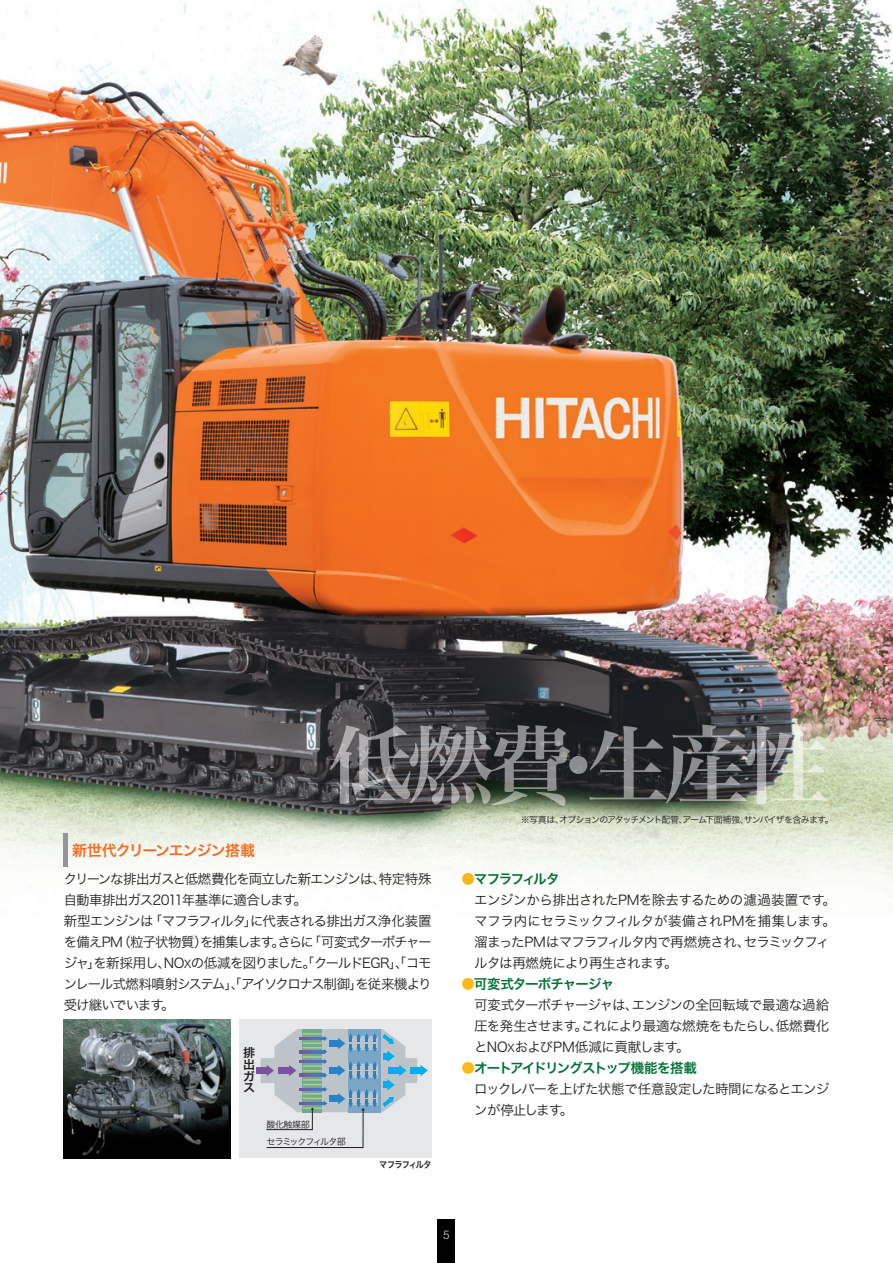
<style>
.page{position:relative;width:893px;height:1263px;background:#fff}
.page>*{position:absolute;margin:0;border:0;box-sizing:border-box;transform-origin:0 0}
.t1{font:15px "Hira Kaku Pro W6";letter-spacing:-.065em;color:#f36e21}
.t2{font:13.5px/21px "Hira Kaku Pro W3";letter-spacing:-.075em;color:#231f20}
.t3{font:13.5px/21px "Hira Kaku Pro W3";letter-spacing:-.055em;color:#231f20;text-align:justify}
.t4{font:13.5px/21px "Hira Kaku Pro W3";letter-spacing:-.035em;color:#231f20}
.t5{font:13.5px "Hira Kaku Pro W6";letter-spacing:-.105em;color:#007236}
.t6{font:13.5px "Hira Kaku Pro W6";letter-spacing:-.075em;color:#007236}
.t7{font:13.5px "Hira Kaku Pro W6";letter-spacing:-.11em;color:#007236}
.t8{font:12px/11.7px "Hira Kaku Pro W6 90 pv RKSJ V";color:#231f20;text-align:justify}
.t9{font:12px "Helvetica Neue";color:#a8a9ad}
.t10{font:9px "Hira Kaku Pro W3";letter-spacing:-.1em;color:#231f20}
.t11{font:9px/17.9px "Hira Kaku Pro W3 90 pv RKSJ H";letter-spacing:-.09em;color:#231f20}
.t12{font:9px "Hira Kaku Pro W6";letter-spacing:-.09em;color:#231f20;scale:.9 1}
.s1{font-size:10.8px}
.s2{color:#fcb814}
</style>
<div class="page">
<img style="left:0;top:0;width:893px;height:884px">
<img style="left:329px;top:725px;width:498px;height:81px">
<hr style="left:64px;top:833px;width:4px;height:34px;background:#939598">
<img style="left:64px;top:1019px;width:166px;height:140px">
<div style="left:239px;top:1020px;width:193px;height:138px;background:#e6e7e9"></div>
<div style="left:256px;top:1067px;width:12px;height:7px;background:#7c51a1"></div>
<svg style="left:261px;top:1029px;width:167px;height:119px"></svg>
<div style="left:438px;top:1220px;width:17px;height:43px;background:#000"></div>
<p class="t10" style="left:521px;top:812px;width:314px">※写真は、オプションのアタッチメント配管、アーム下面補強、サンバイザを含みます。</p>
<p class="t1" style="left:72px;top:837px;width:184px">新世代クリーンエンジン搭載</p>
<p class="t2" style="left:64px;top:868px;width:369px">クリーンな排出ガスと低燃費化を両立した新エンジンは、特定特殊自動車排出ガス2011年基準に適合します。<br>新型エンジンは「マフラフィルタ」に代表される排出ガス浄化装置を備えPM（粒子状物質）を捕集します。さらに「可変式ターボチャージャ」を新採用し、NO<span class="s1">X</span>の低減を図りました。「クールドEGR」、「コモンレール式燃料噴射システム」、「アイソクロナス制御」を従来機より受け継いでいます。</p>
<p class="t7" style="left:461px;top:867px;width:100px"><span class="s2">●</span>マフラフィルタ</p>
<p class="t4" style="left:474px;top:889px;width:363px">エンジンから排出されたPMを除去するための濾過装置です。マフラ内にセラミックフィルタが装備されPMを捕集します。溜まったPMはマフラフィルタ内で再燃焼され、セラミックフィルタは再燃焼により再生されます。</p>
<p class="t6" style="left:461px;top:972px;width:154px"><span class="s2">●</span>可変式ターボチャージャ</p>
<p class="t3" style="left:474px;top:994px;width:357px">可変式ターボチャージャは、エンジンの全回転域で最適な過給圧を発生させます。これにより最適な燃焼をもたらし、低燃費化とNO<span class="s1">X</span>およびPM低減に貢献します。</p>
<p class="t5" style="left:461px;top:1056px;width:237px"><span class="s2">●</span>オートアイドリングストップ機能を搭載</p>
<p class="t3" style="left:474px;top:1078px;width:357px">ロックレバーを上げた状態で任意設定した時間になるとエンジンが停止します。</p>
<p class="t8" style="left:243px;top:1046px;width:13px">排出ガス</p>
<p class="t11" style="left:267px;top:1115px;width:81px">酸化触媒部<br>セラミックフィルタ部</p>
<p class="t12" style="left:379px;top:1157px;width:60px">マフラフィルタ</p>
<p class="t9" style="left:443px;top:1228px;width:8px">5</p>
</div>
